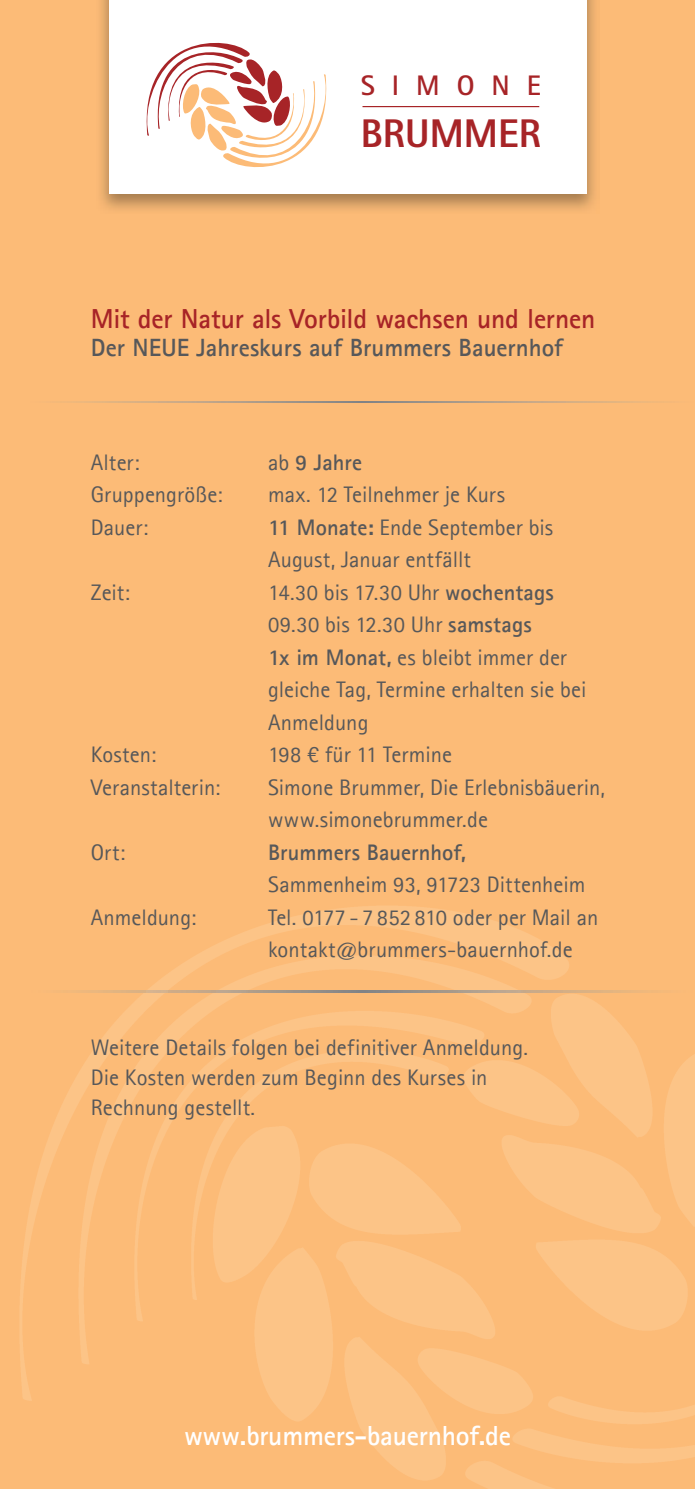
<style>
.page{position:relative;width:695px;height:1489px;background:#fff}
.page>*{position:absolute;margin:0;border:0;box-sizing:border-box;transform-origin:0 0}
.t1{font:800 40px "AT Rotis Sans Serif";color:#a72427}
.t2{font:700 28.25px "AT Rotis Sans Serif";letter-spacing:.6em;color:#a72427}
.t3{font:700 27.5px "Agfa Rotis Sans Serif";letter-spacing:-.01em;color:#a72427}
.t4{font:700 27.5px "Agfa Rotis Sans Serif";letter-spacing:-.01em;color:#fff}
.t5{font:700 25px "Agfa Rotis Sans Serif";color:#57585a}
.t6{font:22.5px/32.5px "Agfa Rotis Sans Serif";color:#57585a}
.t7{font:700 22.5px "Agfa Rotis Sans Serif";letter-spacing:.005em;color:#57585a}
.s1{font-weight:400}
.s2{font-weight:700}
</style>
<div class="page">
<div style="left:0;top:0;width:694px;height:1488px;background:#fcbb77"></div>
<img style="left:20px;top:906px;width:674px;height:582px">
<img style="left:101px;top:0;width:494px;height:210px">
<div style="left:109px;top:0;width:477px;height:194px;background:#fff"></div>
<hr style="left:362px;top:106px;width:177px;height:1px;background:#a72427">
<svg style="left:146px;top:42px;width:181px;height:126px"></svg>
<svg style="left:71px;top:401px;width:583px;height:1px"></svg>
<img style="left:28px;top:990px;width:666px;height:2px">
<p class="t2" style="left:361px;top:68px;width:182px">SIMONE</p>
<h1 class="t1" style="left:360px;top:108px;width:182px">BRUMMER</h1>
<p class="t3" style="left:91px;top:301px;width:506px">Mit der Natur als Vorbild wachsen und lernen</p>
<p class="t5" style="left:91px;top:331px;width:473px">Der NEUE Jahreskurs auf Brummers Bauernhof</p>
<p class="t6" style="left:91px;top:445px;width:50px">Alter:</p>
<p class="t7" style="left:268px;top:448px;width:96px"><span class="s1">ab</span> 9 Jahre</p>
<p class="t6" style="left:91px;top:478px;width:133px">Gruppengröße:</p>
<p class="t6" style="left:268px;top:478px;width:238px">max. 12 Teilnehmer je Kurs</p>
<p class="t6" style="left:91px;top:510px;width:59px">Dauer:</p>
<p class="t6" style="left:268px;top:510px;width:287px"><span class="s2">11 Monate:</span> Ende September bis<br>August, Januar entfällt</p>
<p class="t6" style="left:91px;top:575px;width:41px">Zeit:</p>
<p class="t6" style="left:268px;top:575px;width:320px">14.30 bis 17.30 Uhr <span class="s2">wochentags<br></span>09.30 bis 12.30 Uhr <span class="s2">samstags<br>1x im Monat,</span> es bleibt immer der gleiche Tag, Termine erhalten sie bei<br>Anmeldung</p>
<p class="t6" style="left:91px;top:738px;width:67px">Kosten:</p>
<p class="t6" style="left:268px;top:738px;width:185px">198 ¤ für 11 Termine</p>
<p class="t6" style="left:91px;top:770px;width:131px">Veranstalterin:</p>
<p class="t6" style="left:268px;top:770px;width:338px">Simone Brummer, Die Erlebnisbäuerin, www.simonebrummer.de</p>
<p class="t6" style="left:91px;top:835px;width:36px">Ort:</p>
<p class="t7" style="left:268px;top:838px;width:199px">Brummers Bauernhof,</p>
<p class="t6" style="left:268px;top:868px;width:319px">Sammenheim 93, 91723 Dittenheim</p>
<p class="t6" style="left:91px;top:900px;width:107px">Anmeldung:</p>
<p class="t6" style="left:268px;top:900px;width:332px">Tel. 0177 - 7 852 810 oder per Mail an kontakt@brummers-bauernhof.de</p>
<p class="t6" style="left:91px;top:1031px;width:439px;line-height:30px">Weitere Details folgen bei definitiver Anmeldung.<br>Die Kosten werden zum Beginn des Kurses in<br>Rechnung gestellt.</p>
<p class="t4" style="left:184px;top:1418px;width:328px">www.brummers-bauernhof.de</p>
</div>
